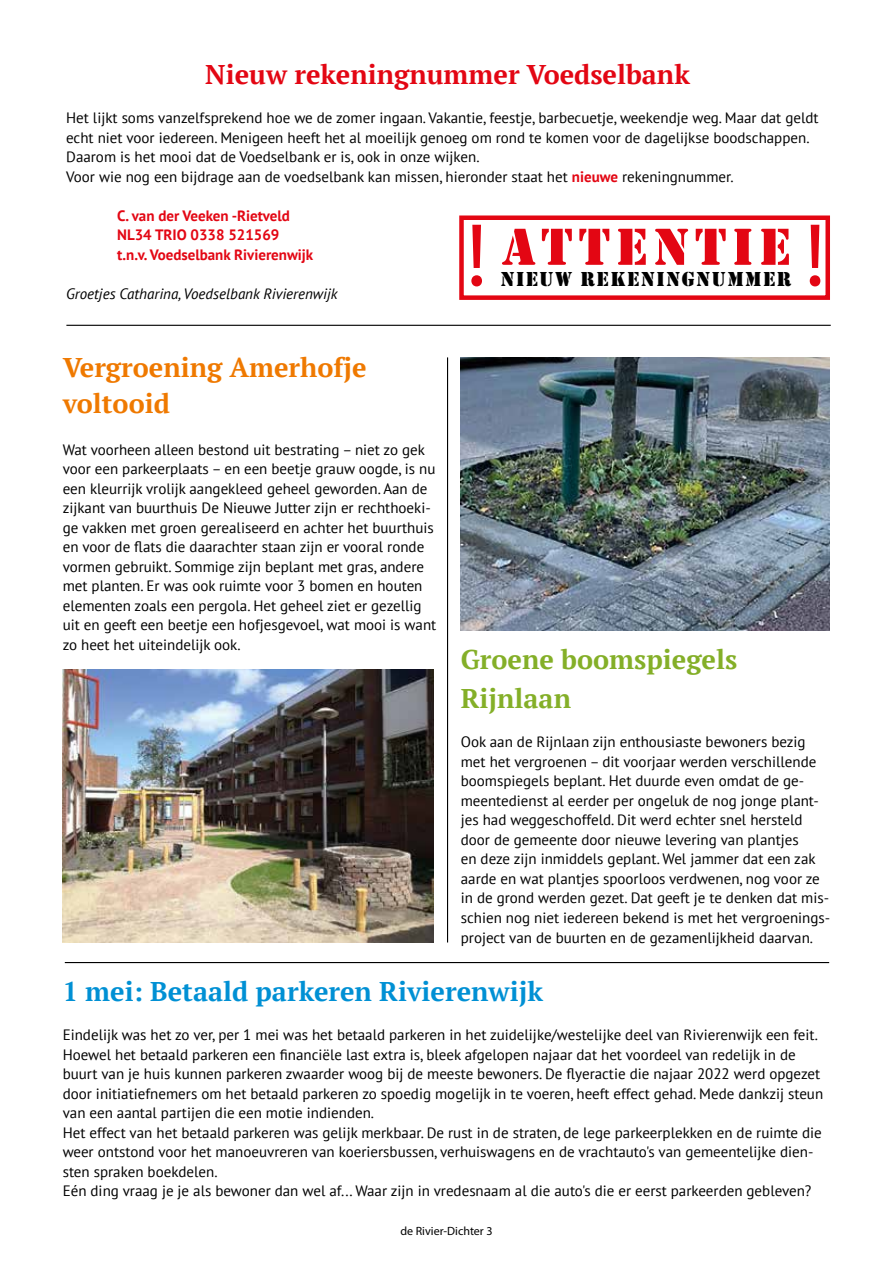
<style>
.page{position:relative;width:893px;height:1263px;background:#fff}
.page>*{position:absolute;margin:0;border:0;box-sizing:border-box;transform-origin:0 0}
.t1{font:90.15px "Myriad Pro";color:#e30613}
.t2{font:54px "Stencil";letter-spacing:.1em;color:#e30613}
.t3{font:700 27px "PT Serif";color:#0090d4}
.t4{font:700 27px "PT Serif";color:#e30613}
.t5{font:700 27px/36px "PT Serif";color:#ef7900}
.t6{font:700 27px/39px "PT Serif";color:#84af28}
.t7{font:21px "Stencil";letter-spacing:.065em;color:#000}
.t8{font:15px/19.5px "PT Sans";color:#000}
.t9{font:700 15px/19.5px "PT Sans";color:#e30613}
.t10{font:italic 15px "PT Sans";color:#000}
.t11{font:12px "Myriad Pro";color:#000}
.s1{font-weight:700;color:#e30613}
</style>
<div class="page">
<hr style="left:66px;top:325px;width:765px;height:1px;background:#000">
<div style="left:459px;top:215px;width:371px;height:85px;border:5px solid #e30613"></div>
<img style="left:63px;top:669px;width:371px;height:273px">
<img style="left:461px;top:357px;width:368px;height:273px">
<hr style="left:447px;top:357px;width:1px;height:585px;background:#000">
<hr style="left:65px;top:962px;width:764px;height:1px;background:#000">
<h3 class="t4" style="left:205px;top:57px;width:486px">Nieuw rekeningnummer Voedselbank</h3>
<p class="t8" style="left:66px;top:108px;width:754px">Het lijkt soms vanzelfsprekend hoe we de zomer ingaan. Vakantie, feestje, barbecuetje, weekendje weg. Maar dat geldt echt niet voor iedereen. Menigeen heeft het al moeilijk genoeg om rond te komen voor de dagelijkse boodschappen.<br>Daarom is het mooi dat de Voedselbank er is, ook in onze wijken.<br>Voor wie nog een bijdrage aan de voedselbank kan missen, hieronder staat het <span class="s1">nieuwe</span> rekeningnummer.</p>
<p class="t9" style="left:117px;top:206px;width:198px">C. van der Veeken -Rietveld<br>NL34 TRIO 0338 521569 t.n.v. Voedselbank Rivierenwijk</p>
<p class="t10" style="left:66px;top:284px;width:273px">Groetjes Catharina, Voedselbank Rivierenwijk</p>
<h1 class="t1" style="left:466px;top:200px;width:22px">!</h1>
<h1 class="t1" style="left:805px;top:200px;width:22px">!</h1>
<h2 class="t2" style="left:502px;top:216px;width:290px">ATTENTIE</h2>
<h3 class="t7" style="left:501px;top:266px;width:292px">NIEUW REKENINGNUMMER</h3>
<h3 class="t5" style="left:63px;top:349px;width:305px">Vergroening Amerhofje voltooid</h3>
<p class="t8" style="left:63px;top:440px;width:375px">Wat voorheen alleen bestond uit bestrating – niet zo gek voor een parkeerplaats – en een beetje grauw oogde, is nu een kleurrijk vrolijk aangekleed geheel geworden. Aan de zijkant van buurthuis De Nieuwe Jutter zijn er rechthoeki&shy;ge vakken met groen gerealiseerd en achter het buurthuis en voor de flats die daarachter staan zijn er vooral ronde vormen gebruikt. Sommige zijn beplant met gras, andere met planten. Er was ook ruimte voor 3 bomen en houten elementen zoals een pergola. Het geheel ziet er gezellig uit en geeft een beetje een hofjesgevoel, wat mooi is want zo heet het uiteindelijk ook.</p>
<h3 class="t6" style="left:461px;top:640px;width:278px">Groene boomspiegels<br>Rijnlaan</h3>
<p class="t8" style="left:461px;top:732px;width:371px">Ook aan de Rijnlaan zijn enthousiaste bewoners bezig met het vergroenen – dit voorjaar werden verschillende boomspiegels beplant. Het duurde even omdat de ge&shy;meentedienst al eerder per ongeluk de nog jonge plant&shy;jes had weggeschoffeld. Dit werd echter snel hersteld door de gemeente door nieuwe levering van plantjes<br>en deze zijn inmiddels geplant. Wel jammer dat een zak aarde en wat plantjes spoorloos verdwenen, nog voor ze in de grond werden gezet. Dat geeft je te denken dat mis&shy;schien nog niet iedereen bekend is met het vergroenings&shy;project van de buurten en de gezamenlijkheid daarvan.</p>
<h3 class="t3" style="left:63px;top:973px;width:482px">1 mei: Betaald parkeren Rivierenwijk</h3>
<p class="t8" style="left:63px;top:1025px;width:762px">Eindelijk was het zo ver, per 1 mei was het betaald parkeren in het zuidelijke/westelijke deel van Rivierenwijk een feit.<br>Hoewel het betaald parkeren een financiële last extra is, bleek afgelopen najaar dat het voordeel van redelijk in de buurt van je huis kunnen parkeren zwaarder woog bij de meeste bewoners. De flyeractie die najaar 2022 werd opgezet door initiatiefnemers om het betaald parkeren zo spoedig mogelijk in te voeren, heeft effect gehad. Mede dankzij steun van een aantal partijen die een motie indienden.<br>Het effect van het betaald parkeren was gelijk merkbaar. De rust in de straten, de lege parkeerplekken en de ruimte die weer ontstond voor het manoeuvreren van koeriersbussen, verhuiswagens en de vrachtauto's van gemeentelijke dien&shy;sten spraken boekdelen.<br>Eén ding vraag je je als bewoner dan wel af... Waar zijn in vredesnaam al die auto's die er eerst parkeerden gebleven?</p>
<p class="t11" style="left:400px;top:1223px;width:94px">de Rivier-Dichter 3</p>
</div>
